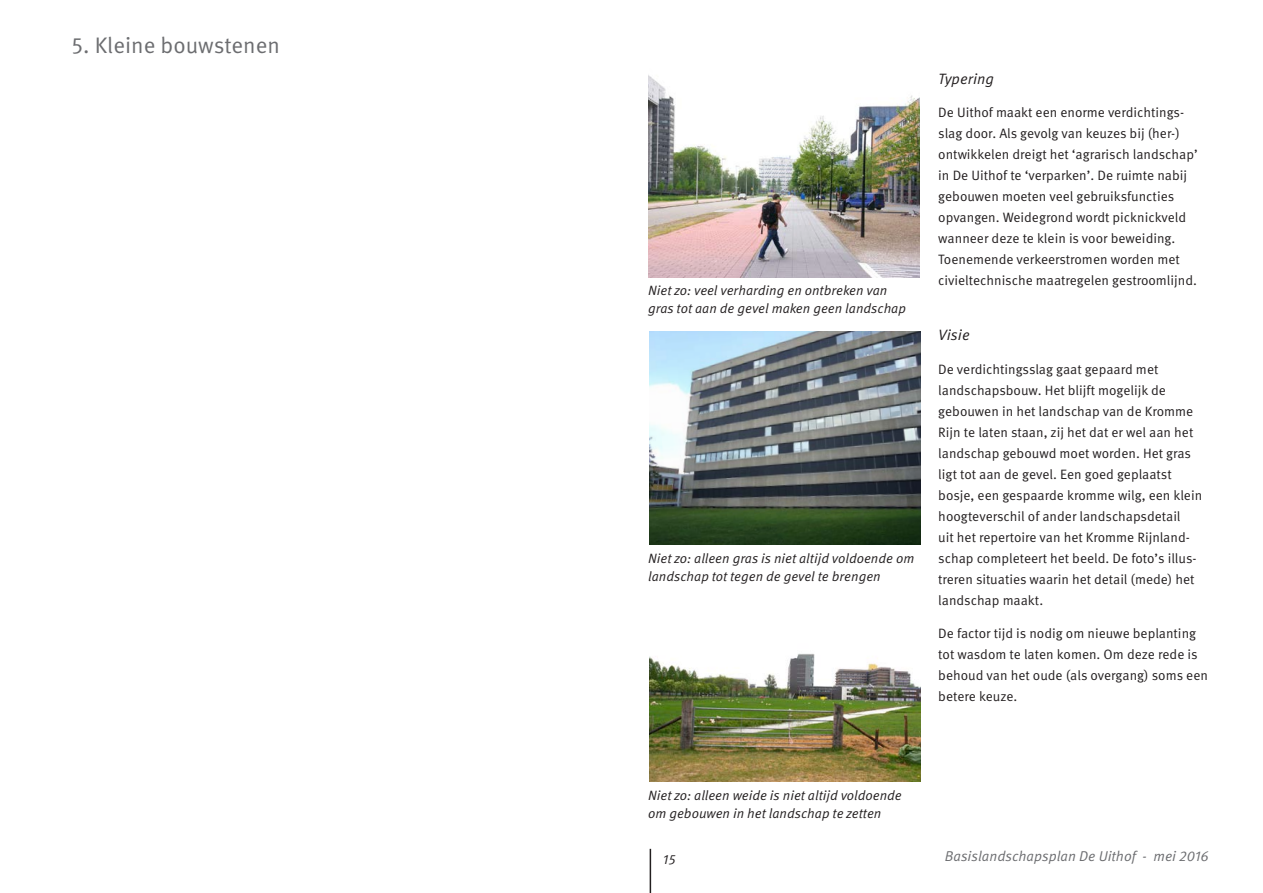
<style>
.page{position:relative;width:1263px;height:893px;background:#fff}
.page>*{position:absolute;margin:0;border:0;box-sizing:border-box;transform-origin:0 0}
.t1{font:22.5px "Meta OT";color:#6c6d70}
.t2{font:italic 15px "Meta OT";color:#231f20}
.t3{font:italic 14.25px "Meta OT";color:#6c6d70}
.t4{font:13.65px/21px "Meta OT";color:#231f20}
.t5{font:italic 13.5px/18px "Meta OT";color:#231f20}
</style>
<div class="page">
<hr style="left:650px;top:849px;width:1px;height:44px;background:#231f20">
<img style="left:649px;top:332px;width:271px;height:212px">
<img style="left:649px;top:76px;width:270px;height:201px">
<img style="left:649px;top:653px;width:271px;height:129px">
<h1 class="t1" style="left:72px;top:33px;width:209px">5. Kleine bouwstenen</h1>
<p class="t5" style="left:648px;top:281px;width:259px">Niet zo: veel verharding en ontbreken van gras tot aan de gevel maken geen landschap</p>
<p class="t5" style="left:648px;top:550px;width:268px">Niet zo: alleen gras is niet altijd voldoende om landschap tot tegen de gevel te brengen</p>
<p class="t2" style="left:938px;top:70px;width:57px">Typering</p>
<p class="t4" style="left:938px;top:102px;width:261px">De Uithof maakt een enorme verdichtings&shy;slag door. Als gevolg van keuzes bij (her-) ontwikkelen dreigt het ‘agrarisch landschap’ in De Uithof te ‘verparken’. De ruimte nabij gebouwen moeten veel gebruiksfuncties opvangen. Weidegrond wordt picknickveld wanneer deze te klein is voor beweiding.<br>Toenemende verkeerstromen worden met civieltechnische maatregelen gestroomlijnd.</p>
<p class="t2" style="left:938px;top:326px;width:33px">Visie</p>
<p class="t4" style="left:938px;top:359px;width:265px">De verdichtingsslag gaat gepaard met landschapsbouw. Het blijft mogelijk de gebouwen in het landschap van de Kromme Rijn te laten staan, zij het dat er wel aan het landschap gebouwd moet worden. Het gras ligt tot aan de gevel. Een goed geplaatst bosje, een gespaarde kromme wilg, een klein hoogteverschil of ander landschapsdetail<br>uit het repertoire van het Kromme Rijnland&shy;schap completeert het beeld. De foto’s illus&shy;treren situaties waarin het detail (mede) het landschap maakt.</p>
<p class="t4" style="left:938px;top:623px;width:271px">De factor tijd is nodig om nieuwe beplanting tot wasdom te laten komen. Om deze rede is behoud van het oude (als overgang) soms een betere keuze.</p>
<p class="t5" style="left:648px;top:786px;width:255px">Niet zo: alleen weide is niet altijd voldoende om gebouwen in het landschap te zetten</p>
<p class="t5" style="left:663px;top:851px;width:14px">15</p>
<p class="t3" style="left:945px;top:848px;width:265px">Basislandschapsplan De Uithof - mei 2016</p>
</div>
